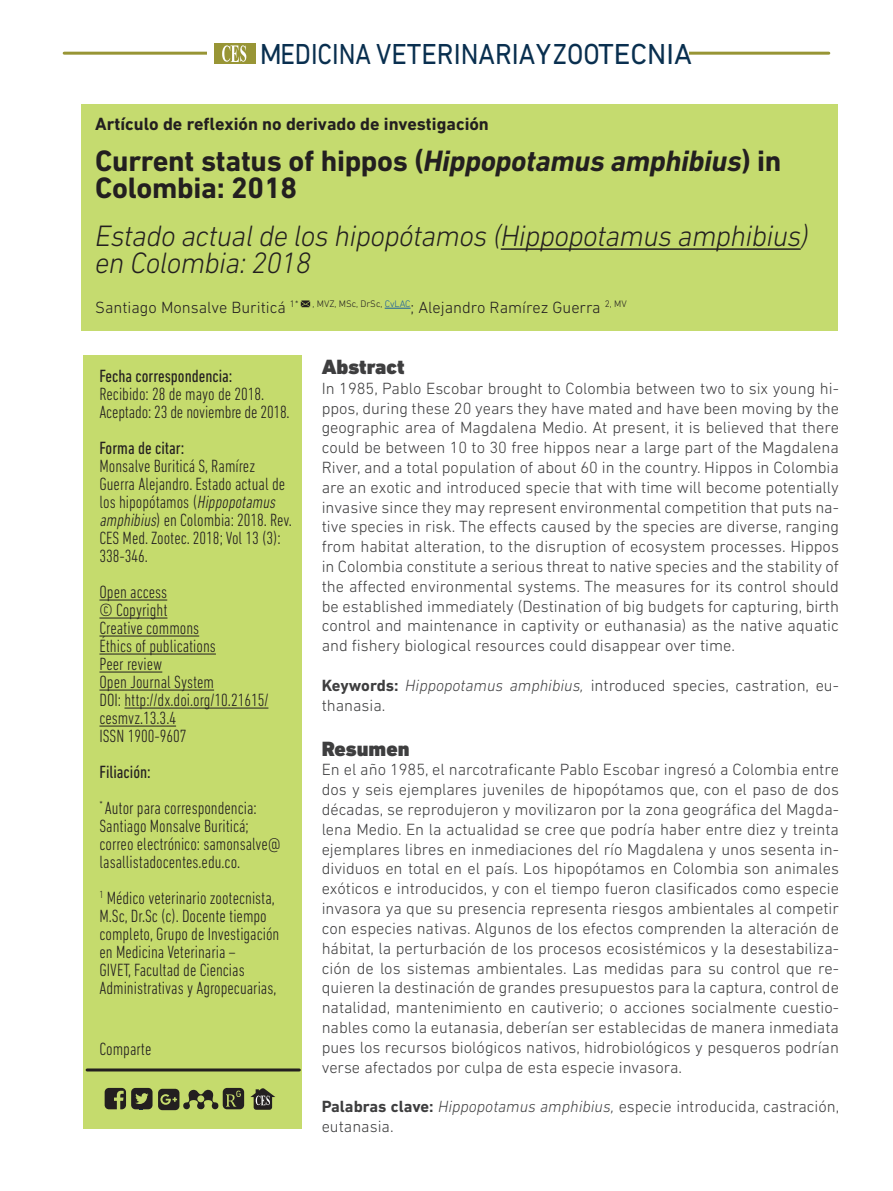
<style>
.page{position:relative;width:893px;height:1191px;background:#fff}
.page>*{position:absolute;margin:0;border:0;box-sizing:border-box;transform-origin:0 0}
.Título_inglés{font:italic 300 30px/27px "DIN Next LT Pro";letter-spacing:-.02em;color:#231f20}
.Título{font:700 30px/27px "DIN Next LT Pro";letter-spacing:-.01em;color:#231f20}
.t1{font:29.4px "DIN Next LT Pro";color:#092f4f}
.Subtítulo{font:900 21px "DIN Next LT Pro";color:#3e3e3f}
.t2{font:300 condensed 18px/18px "DIN Next LT Pro";color:#231f20}
.t3{font:condensed 18px "DIN Next LT Pro";color:#231f20}
.Antetítulo{font:700 18px "DIN Next LT Pro";color:#231f20}
.Body{font:300 16.5px/19.8px "DIN Next LT Pro";color:#3e3e3f;text-align:justify}
.t4{font:300 16.5px "DIN Next LT Pro";color:#231f20}
.s1{font-style:italic}
.s2{font-weight:700}
</style>
<div class="page">
<hr style="left:64px;top:52px;width:765px;height:3px;background:#989535">
<div style="left:207px;top:22px;width:481px;height:62px;background:#fff"></div>
<div style="left:214px;top:43px;width:42px;height:21px;background:#989535"></div>
<svg style="left:222px;top:45px;width:24px;height:17px"></svg>
<div style="left:82px;top:105px;width:756px;height:226px;background:#c5db6f"></div>
<div style="left:84px;top:355px;width:218px;height:773px;background:#c5db6d"></div>
<hr style="left:99px;top:599px;width:68px;height:1px;background:#231f20">
<hr style="left:99px;top:617px;width:68px;height:1px;background:#231f20">
<hr style="left:99px;top:635px;width:100px;height:1px;background:#231f20">
<hr style="left:99px;top:653px;width:117px;height:1px;background:#231f20">
<hr style="left:99px;top:671px;width:63px;height:1px;background:#231f20">
<hr style="left:99px;top:689px;width:115px;height:1px;background:#231f20">
<hr style="left:124px;top:707px;width:144px;height:1px;background:#231f20">
<hr style="left:99px;top:725px;width:77px;height:1px;background:#231f20">
<hr style="left:501px;top:248px;width:300px;height:2px;background:#231f20">
<svg style="left:385px;top:308px;width:26px;height:1px"></svg>
<svg style="left:301px;top:300px;width:9px;height:7px"></svg>
<hr style="left:87px;top:1068px;width:212px;height:3px;background:#231f20">
<svg style="left:105px;top:1088px;width:139px;height:22px"></svg>
<svg style="left:250px;top:1088px;width:25px;height:21px"></svg>
<h2 class="t1" style="left:260px;top:37px;width:434px">MEDICINA VETERINARIAY ZOOTECNIA</h2>
<p class="Antetítulo" style="left:95px;top:113px;width:395px">Artículo de reflexión no derivado de investigación</p>
<p class="Título" style="left:95px;top:147px;width:688px">Current status of hippos (<span class="s1">Hippopotamus amphibius</span>) in<br>Colombia: 2018</p>
<p class="Título_inglés" style="left:95px;top:222px;width:715px">Estado actual de los hipopótamos (Hippopotamus amphibius) en Colombia: 2018</p>
<p class="t4" style="left:95px;top:298px;width:205px">Santiago Monsalve Buriticá <sup>1*</sup></p>
<p class="t4" style="left:313px;top:298px;width:316px"><sup>,</sup> <sup>MVZ,</sup> <sup>MSc,</sup> <sup>DrSc,</sup> <sup>CvLAC</sup>; Alejandro Ramírez Guerra <sup>2,</sup> <sup>MV</sup></p>
<p class="t3" style="left:99px;top:366px;width:134px">Fecha correspondencia:</p>
<p class="t2" style="left:99px;top:385px;width:166px">Recibido: 28 de mayo de 2018.</p>
<p class="t2" style="left:99px;top:403px;width:192px">Aceptado: 23 de noviembre de 2018.</p>
<p class="t3" style="left:99px;top:438px;width:86px">Forma de citar:</p>
<p class="t2" style="left:99px;top:457px;width:194px">Monsalve Buriticá S, Ramírez<br>Guerra Alejandro. Estado actual de los hipopótamos (<span class="s1">Hippopotamus amphibius</span>) en Colombia: 2018. Rev.<br>CES Med. Zootec. 2018; Vol 13 (3):<br>338-346.</p>
<p class="t2" style="left:99px;top:583px;width:69px">Open access</p>
<p class="t2" style="left:99px;top:601px;width:69px">© Copyright</p>
<p class="t2" style="left:99px;top:619px;width:101px">Creative commons</p>
<p class="t2" style="left:99px;top:637px;width:118px">Éthics of publications</p>
<p class="t2" style="left:99px;top:655px;width:64px">Peer review</p>
<p class="t2" style="left:99px;top:673px;width:116px">Open Journal System</p>
<p class="t2" style="left:99px;top:691px;width:170px">DOI: http://dx.doi.org/10.21615/ cesmvz.13.3.4</p>
<p class="t2" style="left:99px;top:727px;width:88px">ISSN 1900-9607</p>
<p class="t3" style="left:99px;top:762px;width:53px">Filiación:</p>
<p class="t2" style="left:99px;top:799px;width:182px"><sup>*</sup> Autor para correspondencia:<br>Santiago Monsalve Buriticá; correo electrónico: samonsalve@ lasallistadocentes.edu.co.</p>
<p class="t2" style="left:99px;top:889px;width:181px"><sup>1</sup> Médico veterinario zootecnista,<br>M.Sc, Dr.Sc (c). Docente tiempo completo, Grupo de Investigación en Medicina Veterinaria –<br>GIVET, Facultad de Ciencias<br>Administrativas y Agropecuarias,</p>
<p class="t2" style="left:99px;top:1039px;width:53px">Comparte</p>
<p class="Subtítulo" style="left:322px;top:354px;width:84px">Abstract</p>
<p class="Body" style="left:322px;top:378px;width:519px">In 1985, Pablo Escobar brought to Colombia between two to six young hi&shy;ppos, during these 20 years they have mated and have been moving by the geographic area of Magdalena Medio. At present, it is believed that there could be between 10 to 30 free hippos near a large part of the Magdalena River, and a total population of about 60 in the country. Hippos in Colombia are an exotic and introduced specie that with time will become potentially invasive since they may represent environmental competition that puts na&shy;tive species in risk. The effects caused by the species are diverse, ranging from habitat alteration, to the disruption of ecosystem processes. Hippos in Colombia constitute a serious threat to native species and the stability of the affected environmental systems. The measures for its control should be established immediately (Destination of big budgets for capturing, birth control and maintenance in captivity or euthanasia) as the native aquatic and fishery biological resources could disappear over time.</p>
<p class="Body" style="left:322px;top:675px;width:519px"><span class="s2">Keywords:</span> <span class="s1">Hippopotamus amphibius,</span> introduced species, castration, eu&shy;thanasia.</p>
<p class="Subtítulo" style="left:322px;top:736px;width:89px">Resumen</p>
<p class="Body" style="left:322px;top:759px;width:519px">En el año 1985, el narcotraficante Pablo Escobar ingresó a Colombia entre dos y seis ejemplares juveniles de hipopótamos que, con el paso de dos décadas, se reprodujeron y movilizaron por la zona geográfica del Magda&shy;lena Medio. En la actualidad se cree que podría haber entre diez y treinta ejemplares libres en inmediaciones del río Magdalena y unos sesenta in&shy;dividuos en total en el país. Los hipopótamos en Colombia son animales exóticos e introducidos, y con el tiempo fueron clasificados como especie invasora ya que su presencia representa riesgos ambientales al competir con especies nativas. Algunos de los efectos comprenden la alteración de hábitat, la perturbación de los procesos ecosistémicos y la desestabiliza&shy;ción de los sistemas ambientales. Las medidas para su control que re&shy;quieren la destinación de grandes presupuestos para la captura, control de natalidad, mantenimiento en cautiverio; o acciones socialmente cuestio&shy;nables como la eutanasia, deberían ser establecidas de manera inmediata pues los recursos biológicos nativos, hidrobiológicos y pesqueros podrían verse afectados por culpa de esta especie invasora.</p>
<p class="Body" style="left:322px;top:1096px;width:519px"><span class="s2">Palabras clave:</span> <span class="s1">Hippopotamus amphibius,</span> especie introducida, castración, eutanasia.</p>
</div>
